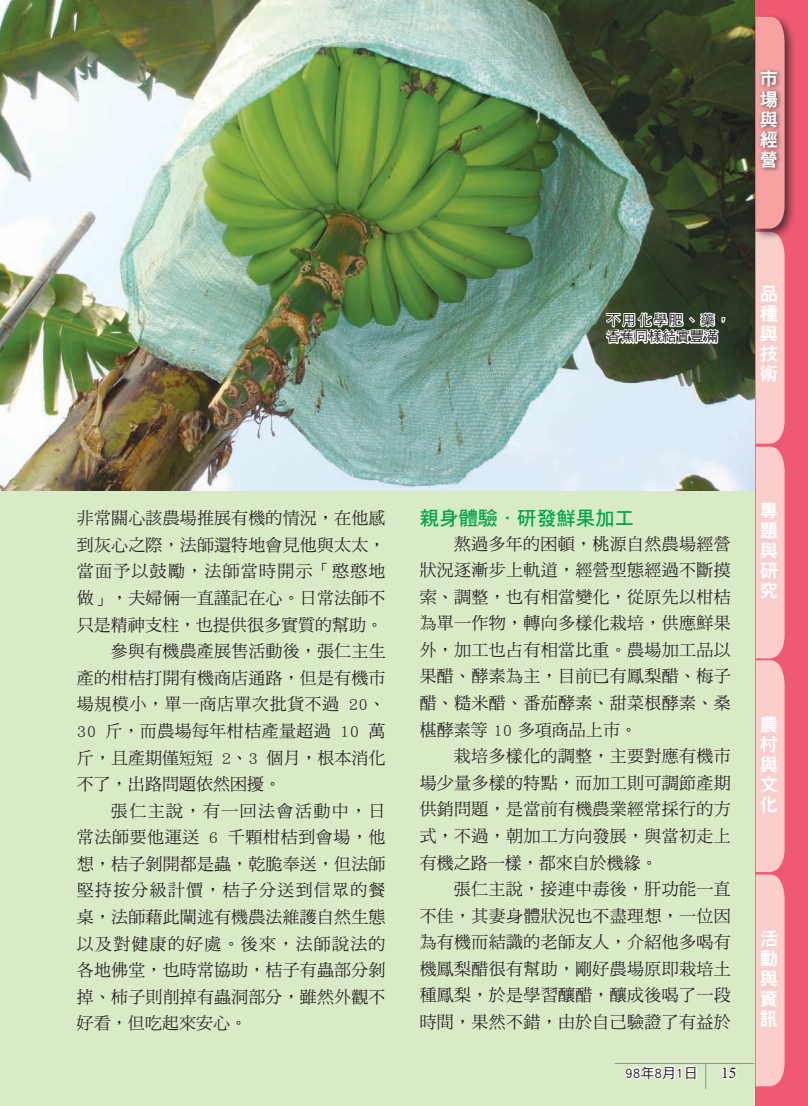
<style>
.page{position:relative;width:808px;height:1106px;background:#fff}
.page>*{position:absolute;margin:0;border:0;box-sizing:border-box;transform-origin:0 0}
.正常{font:19.5px "DF Hei Std W7";color:#00a54f}
.段落樣式3{font:18.15px/20.1px "DF Hei Std W9";color:#fff;text-align:justify}
.內文{font:16.95px/26.5px "DF Ming Std W5";letter-spacing:.015em;color:#231f20;text-align:justify}
.t1{font:15px "Calisto";color:#231f20}
.內文-2{font:13.95px/16.5px "DF Hei Std W5";color:#231f20}
.正常-2{font:13.95px "DF Hei Std W5";color:#231f20}
</style>
<div class="page">
<div style="left:0;top:0;width:757px;height:1106px;background:#d9eac7"></div>
<img style="left:0;top:0;width:755px;height:491px">
<svg style="left:625px;top:1065px;width:72px;height:16px"></svg>
<svg style="left:722px;top:1066px;width:15px;height:14px"></svg>
<hr style="left:615px;top:1063px;width:139px;height:1px;background:#939598">
<svg style="left:705px;top:1064px;width:1px;height:25px"></svg>
<div style="left:755px;top:0;width:53px;height:1106px;background:#f05972"></div>
<div style="left:752px;top:13px;width:45px;height:228px;background:#231f20;opacity:.75"></div>
<svg style="left:756px;top:17px;width:28px;height:1069px;background:#f3bfbd"></svg>
<svg style="left:605px;top:299px;width:121px;height:59px;background:#778171"></svg>
<p class="段落樣式3" style="left:760px;top:69px;width:19px">市場與經營</p>
<p class="內文-2" style="left:606px;top:311px;width:125px">不用化學肥、藥，香蕉同樣結實豐滿</p>
<p class="段落樣式3" style="left:760px;top:283px;width:19px">品種與技術</p>
<p class="內文" style="left:77px;top:504px;width:310px">非常關心該農場推展有機的情況，在他感到灰心之際，法師還特地會見他與太太，當面予以鼓勵，法師當時開示「憨憨地做」，夫婦倆一直謹記在心。日常法師不只是精神支柱，也提供很多實質的幫助。</p>
<p class="內文" style="left:77px;top:637px;width:310px;text-indent:34px">參與有機農產展售活動後，張仁主生產的柑桔打開有機商店通路，但是有機市場規模小，單一商店單次批貨不過 20、30 斤，而農場每年柑桔產量超過 10 萬斤，且產期僅短短 2、3 個月，根本消化不了，出路問題依然困擾。</p>
<p class="內文" style="left:77px;top:797px;width:310px;text-indent:34px">張仁主說，有一回法會活動中，日常法師要他運送 6 千顆柑桔到會場，他想，桔子剝開都是蟲，乾脆奉送，但法師堅持按分級計價，桔子分送到信眾的餐桌，法師藉此闡述有機農法維護自然生態以及對健康的好處。後來，法師說法的各地佛堂，也時常協助，桔子有蟲部分剝掉、柿子則削掉有蟲洞部分，雖然外觀不好看，但吃起來安心。</p>
<p class="正常" style="left:420px;top:507px;width:216px">親身體驗．研發鮮果加工</p>
<p class="內文" style="left:420px;top:530px;width:313px;text-indent:34px">熬過多年的困頓，桃源自然農場經營狀況逐漸步上軌道，經營型態經過不斷摸索、調整，也有相當變化，從原先以柑桔為單一作物，轉向多樣化栽培，供應鮮果外，加工也占有相當比重。農場加工品以果醋、酵素為主，目前已有鳳梨醋、梅子醋、糙米醋、番茄酵素、甜菜根酵素、桑椹酵素等 10 多項商品上市。</p>
<p class="內文" style="left:420px;top:742px;width:313px;text-indent:34px">栽培多樣化的調整，主要對應有機市場少量多樣的特點，而加工則可調節產期供銷問題，是當前有機農業經常採行的方式，不過，朝加工方向發展，與當初走上有機之路一樣，都來自於機緣。</p>
<p class="內文" style="left:420px;top:875px;width:313px;text-indent:34px">張仁主說，接連中毒後，肝功能一直不佳，其妻身體狀況也不盡理想，一位因為有機而結識的老師友人，介紹他多喝有機鳳梨醋很有幫助，剛好農場原即栽培土種鳳梨，於是學習釀醋，釀成後喝了一段時間，果然不錯，由於自己驗證了有益於</p>
<p class="正常-2" style="left:625px;top:1065px;width:74px">98年8月1日</p>
<p class="t1" style="left:721px;top:1064px;width:17px">15</p>
<p class="段落樣式3" style="left:760px;top:500px;width:19px">專題與研究</p>
<p class="段落樣式3" style="left:760px;top:714px;width:19px">農村與文化</p>
<p class="段落樣式3" style="left:760px;top:714px;width:19px">活動</p>
<p class="段落樣式3" style="left:760px;top:775px;width:19px">資訊</p>
<p class="段落樣式3" style="left:760px;top:928px;width:19px">活動與資訊</p>
</div>
